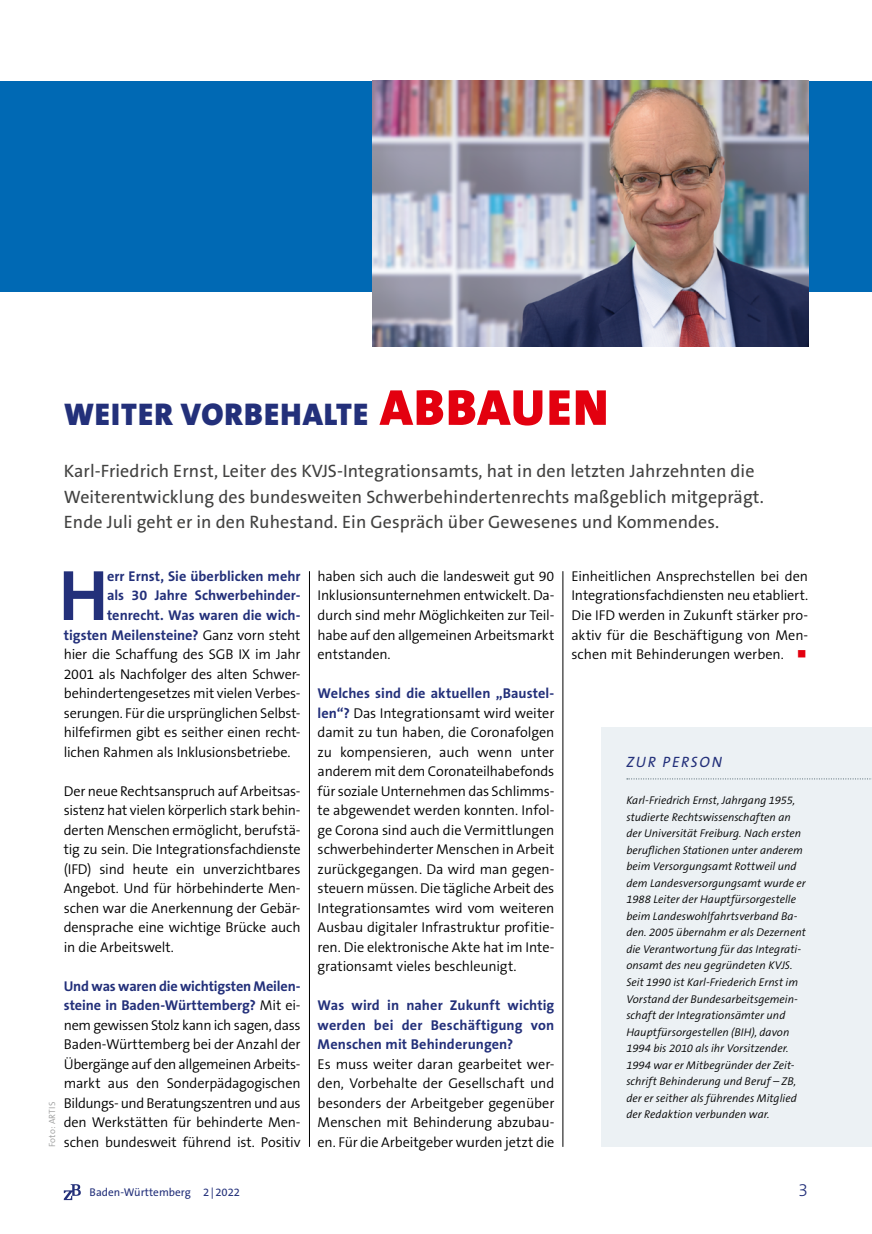
<style>
.page{position:relative;width:872px;height:1234px;background:#fff}
.page>*{position:absolute;margin:0;border:0;box-sizing:border-box;transform-origin:0 0}
.Copytext_Initial_1{font:700 72px "The Sans B W7";color:#23307a}
.Headline_1_Akzent_Ro{font:900 31.5px "The Sans B W9";letter-spacing:.035em;color:#23307a}
.Anleser_linksbündig{font:18px/25.5px "The Sans B W5 Plain";letter-spacing:.005em;color:#414140}
.t1{font:300 18px "The Sans B W3";color:#23307a}
.Zur_Person_Überschri{font:italic 15px "The Sans B W5 Plain";letter-spacing:.115em;color:#23307a}
.Copytext{font:300 14.25px/19.5px "The Sans B W4";letter-spacing:-.01em;color:#000;text-align:justify}
.Copytext_Initial_1-2{font:300 14.25px "The Sans B W4";letter-spacing:-.015em;color:#000}
.Copytext_Initial_1-3{font:700 14.25px "The Sans B W7";color:#23307a}
.Copytext-2{font:700 14.25px/19.5px "The Sans B W7";letter-spacing:.01em;color:#23307a;text-align:justify}
.Zur_Person_Copytext{font:italic 300 11.25px/16.5px "The Sans B W4";color:#000}
.t2{font:11.25px "The Sans B W5 Plain";color:#23307a}
.t3{font:300 9px "The Sans B W4";letter-spacing:.02em;color:#9c9d9d}
.s1{font-size:51px;color:#e3000f}
.s2{font-family:"The Sans B W7";font-weight:700;color:#23307a}
.s3{font-family:"The Sans B W4";font-weight:300;color:#000}
</style>
<div class="page">
<div style="left:601px;top:727px;width:271px;height:419px;background:#ecf1f4"></div>
<div style="left:0;top:81px;width:872px;height:210px;background:#0069b4"></div>
<hr style="left:562px;top:571px;width:1px;height:575px;background:#000">
<hr style="left:309px;top:571px;width:1px;height:575px;background:#000">
<img style="left:372px;top:81px;width:436px;height:266px">
<svg style="left:627px;top:778px;width:245px;height:1px"></svg>
<svg style="left:64px;top:1184px;width:17px;height:15px"></svg>
<h1 class="Headline_1_Akzent_Ro" style="left:64px;top:394px;width:546px">WEITER VORBEHALTE <span class="s1">ABBAUEN</span></h1>
<p class="t3" style="left:46px;top:1146px;width:47px;rotate:-90deg">Foto: ARTIS</p>
<p class="Anleser_linksbündig" style="left:64px;top:458px;width:701px">Karl-Friedrich Ernst, Leiter des KVJS-Integrationsamts, hat in den letzten Jahrzehnten die<br>Weiterentwicklung des bundesweiten Schwerbehindertenrechts maßgeblich mitgeprägt.<br>Ende Juli geht er in den Ruhestand. Ein Gespräch über Gewesenes und Kommendes.</p>
<p class="Copytext" style="left:317px;top:566px;width:238px">haben sich auch die landesweit gut 90<br>Inklusionsunternehmen entwickelt. Da&shy;durch sind mehr Möglichkeiten zur Teil&shy;habe auf den allgemeinen Arbeitsmarkt entstanden.</p>
<p class="Copytext" style="left:317px;top:683px;width:238px"><span class="s2">Welches sind die aktuellen „Baustel&shy;len“?</span> Das Integrationsamt wird weiter damit zu tun haben, die Coronafolgen zu kompensieren, auch wenn unter anderem mit dem Coronateilhabefonds für soziale Unternehmen das Schlimms&shy;te abgewendet werden konnten. Infol&shy;ge Corona sind auch die Vermittlungen schwerbehinderter Menschen in Arbeit zurückgegangen. Da wird man gegen&shy;steuern müssen. Die tägliche Arbeit des Integrationsamtes wird vom weiteren Ausbau digitaler Infrastruktur profitie&shy;ren. Die elektronische Akte hat im Inte&shy;grationsamt vieles beschleunigt.</p>
<p class="Copytext-2" style="left:317px;top:995px;width:238px">Was wird in naher Zukunft wichtig werden bei der Beschäftigung von Menschen mit Behinderungen?</p>
<p class="Copytext" style="left:317px;top:1054px;width:238px">Es muss weiter daran gearbeitet wer&shy;den, Vorbehalte der Gesellschaft und besonders der Arbeitgeber gegenüber Menschen mit Behinderung abzubau&shy;en. Für die Arbeitgeber wurden jetzt die</p>
<p class="Copytext_Initial_1" style="left:59px;top:549px;width:51px">H</p>
<p class="Copytext_Initial_1-3" style="left:107px;top:567px;width:195px">err Ernst, Sie überblicken mehr</p>
<p class="Copytext" style="left:571px;top:566px;width:238px">Einheitlichen Ansprechstellen bei den Integrationsfachdiensten neu etabliert.<br>Die IFD werden in Zukunft stärker pro&shy;aktiv für die Beschäftigung von Men&shy;schen mit Behinderungen werben.</p>
<p class="Copytext_Initial_1-3" style="left:107px;top:586px;width:195px">als 30 Jahre Schwerbehinder-</p>
<p class="Copytext_Initial_1-3" style="left:107px;top:606px;width:195px">tenrecht. Was waren die wich-</p>
<p class="Copytext_Initial_1-3" style="left:64px;top:625px;width:238px">tigsten Meilensteine? <span class="s3">Ganz vorn steht</span></p>
<p class="Copytext_Initial_1-2" style="left:64px;top:645px;width:238px">hier die Schaffung des SGB IX im Jahr</p>
<p class="Copytext_Initial_1-2" style="left:64px;top:664px;width:238px">2001 als Nachfolger des alten Schwer-</p>
<p class="Copytext_Initial_1-2" style="left:64px;top:684px;width:238px">behindertengesetzes mit vielen Verbes-</p>
<p class="Copytext_Initial_1-2" style="left:64px;top:703px;width:238px">serungen. Für die ursprünglichen Selbst-</p>
<p class="Copytext_Initial_1-2" style="left:64px;top:723px;width:238px">hilfefirmen gibt es seither einen recht-</p>
<p class="Copytext_Initial_1-2" style="left:64px;top:742px;width:228px">lichen Rahmen als Inklusionsbetriebe.</p>
<p class="Copytext" style="left:64px;top:781px;width:238px">Der neue Rechtsanspruch auf Arbeitsas&shy;sistenz hat vielen körperlich stark behin&shy;derten Menschen ermöglicht, berufstä&shy;tig zu sein. Die Integrationsfachdienste (IFD) sind heute ein unverzichtbares Angebot. Und für hörbehinderte Men&shy;schen war die Anerkennung der Gebär&shy;densprache eine wichtige Brücke auch in die Arbeitswelt.</p>
<p class="Copytext" style="left:64px;top:976px;width:238px"><span class="s2">Und was waren die wichtigsten Meilen&shy;steine in Baden-Württemberg?</span> Mit ei&shy;nem gewissen Stolz kann ich sagen, dass Baden-Württemberg bei der Anzahl der Übergänge auf den allgemeinen Arbeits&shy;markt aus den Sonderpädagogischen Bildungs- und Beratungszentren und aus den Werkstätten für behinderte Men&shy;schen bundesweit führend ist. Positiv</p>
<h2 class="Zur_Person_Überschri" style="left:626px;top:752px;width:97px">ZUR PERSON</h2>
<p class="Zur_Person_Copytext" style="left:626px;top:792px;width:181px">Karl-Friedrich Ernst, Jahrgang 1955, studierte Rechtswissenschaften an der Universität Freiburg. Nach ersten beruflichen Stationen unter anderem beim Versorgungsamt Rottweil und dem Landesversorgungsamt wurde er 1988 Leiter der Hauptfürsorgestelle beim Landeswohlfahrtsverband Ba&shy;den. 2005 übernahm er als Dezernent die Verantwortung für das Integrati&shy;onsamt des neu gegründeten KVJS.</p>
<p class="Zur_Person_Copytext" style="left:626px;top:974px;width:173px">Seit 1990 ist Karl-Friederich Ernst im Vorstand der Bundesarbeitsgemein&shy;schaft der Integrationsämter und Hauptfürsorgestellen (BIH), davon 1994 bis 2010 als ihr Vorsitzender.<br>1994 war er Mitbegründer der Zeit&shy;schrift Behinderung und Beruf – ZB, der er seither als führendes Mitglied der Redaktion verbunden war.</p>
<p class="t2" style="left:90px;top:1184px;width:152px">Baden-Württemberg 2|2022</p>
<p class="t1" style="left:798px;top:1177px;width:11px">3</p>
</div>
